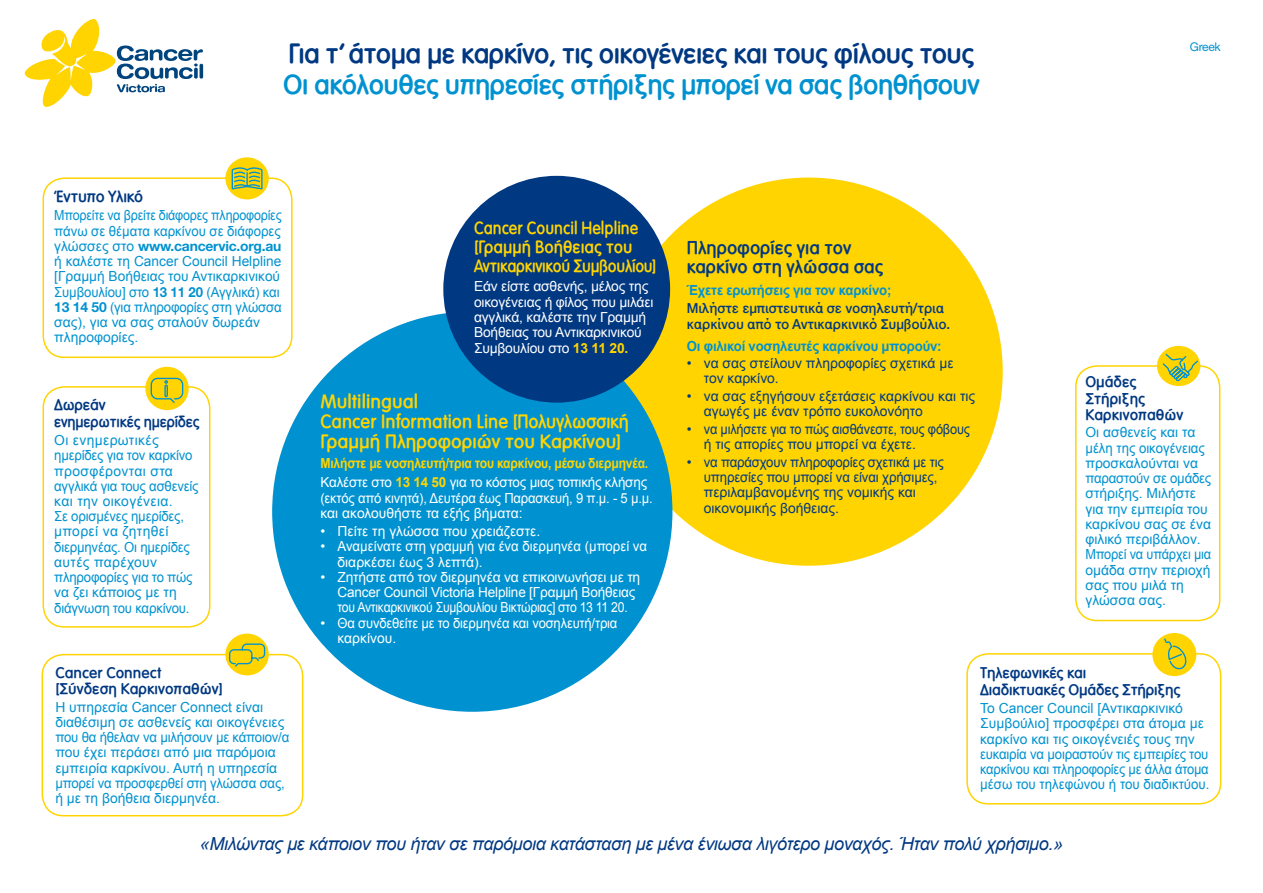
<style>
.page{position:relative;width:1263px;height:893px;background:#fff}
.page>*{position:absolute;margin:0;border:0;box-sizing:border-box;transform-origin:0 0}
.t1{font:700 27px "VEET Vogue";letter-spacing:-.02em;color:#003882}
.t2{font:700 27px "VEET Vogue";letter-spacing:-.02em;color:#0092d0}
.t3{font:700 18.75px/20.2px "VEET Vogue";color:#ffd400}
.t4{font:italic 18px "VEET Swiss";letter-spacing:-.02em;color:#003882}
.t5{font:700 18px/19.5px "VEET Vogue";color:#003882}
.t6{font:700 17.25px/18.8px "VEET Vogue";color:#ffd400;scale:.9 1}
.t7{font:700 15.75px "VEET Vogue";letter-spacing:-.015em;color:#003882}
.t8{font:700 15px/16.5px "VEET Vogue";letter-spacing:-.01em;color:#003882}
.t9{font:13.8px/15.1px "VEET Swiss";color:#0092d0}
.t10{font:13.8px/15.3px "VEET Swiss";letter-spacing:-.015em;color:#fff}
.t11{font:13.8px/15.3px "VEET Swiss";color:#003882}
.t12{font:700 13.8px/19.5px "VEET Swiss";letter-spacing:-.02em;color:#ffd400;scale:.88 1}
.t13{font:13.8px/15.1px "VEET Swiss";letter-spacing:-.015em;color:#fff;scale:.94 1}
.t14{font:500 13.8px/15.3px "VEET Swiss";letter-spacing:-.015em;color:#003882;scale:.95 1}
.t15{font:13.8px/15.1px "VEET Swiss";color:#0092d0;scale:.9 1}
.t16{font:700 13.8px "VEET Swiss";letter-spacing:-.015em;color:#0092d0;scale:.95 1}
.t17{font:700 13.8px "Helvetica Neue LT Std";letter-spacing:-.015em;color:#0092d0}
.t18{font:12px "Helvetica Neue LT Std";letter-spacing:-.025em;color:#0092d0}
.s1{font-family:"VEET Swiss";font-weight:400}
.s2{font-family:"Helvetica Neue LT Std";font-weight:700}
.s3{font-weight:700;color:#ffd400}
.s4{font-weight:400;color:#fff}
</style>
<div class="page">
<svg style="left:25px;top:19px;width:178px;height:88px"></svg>
<div style="left:614px;top:178px;width:389px;height:388px;background:#ffd400;border-radius:50%"></div>
<div style="left:272px;top:311px;width:400px;height:401px;background:#0092d0;border-radius:50%"></div>
<div style="left:443px;top:176px;width:227px;height:227px;background:#003882;border-radius:50%"></div>
<div style="left:43px;top:177px;width:250px;height:181px;border:2px solid #ffd400;border-radius:21px"></div>
<div style="left:225px;top:157px;width:44px;height:42px;background:#ffd400;border-radius:50%"></div>
<svg style="left:231px;top:167px;width:32px;height:23px"></svg>
<div style="left:42px;top:654px;width:261px;height:162px;border:2px solid #ffd400;border-radius:21px"></div>
<div style="left:225px;top:633px;width:44px;height:42px;background:#ffd400;border-radius:50%"></div>
<svg style="left:228px;top:643px;width:38px;height:25px"></svg>
<div style="left:966px;top:653px;width:255px;height:151px;border:2px solid #ffd400;border-radius:21px"></div>
<div style="left:1152px;top:633px;width:44px;height:43px;background:#ffd400;border-radius:50%"></div>
<svg style="left:1164px;top:638px;width:23px;height:32px"></svg>
<div style="left:1075px;top:365px;width:145px;height:256px;border:2px solid #ffd400;border-radius:21px"></div>
<div style="left:1157px;top:346px;width:43px;height:40px;background:#ffd400;border-radius:50%"></div>
<svg style="left:1161px;top:353px;width:38px;height:30px"></svg>
<div style="left:43px;top:386px;width:167px;height:242px;border:2px solid #ffd400;border-radius:21px"></div>
<div style="left:145px;top:367px;width:44px;height:43px;background:#ffd400;border-radius:50%"></div>
<div style="left:151px;top:378px;width:32px;height:21px;border:1px solid #0092d0;border-radius:6px"></div>
<div style="left:164px;top:385px;width:4px;height:12px;border:1px solid #0092d0"></div>
<svg style="left:164px;top:380px;width:4px;height:4px"></svg>
<h1 class="t1" style="left:288px;top:35px;width:688px">Για τ’ άτομα με καρκίνο, τις οικογένειες και τους φίλους τους</h1>
<h1 class="t2" style="left:283px;top:67px;width:698px">Οι ακόλουθες υπηρεσίες στήριξης μπορεί να σας βοηθήσουν</h1>
<p class="t7" style="left:54px;top:186px;width:90px">Έντυπο Υλικό</p>
<p class="t15" style="left:54px;top:208px;width:254px">Μπορείτε να βρείτε διάφορες πληροφορίες πάνω σε θέματα καρκίνου σε διάφορες</p>
<p class="t17" style="left:54px;top:237px;width:229px"><span class="s1">γλώσσες στο</span> www.cancervic.org.au</p>
<p class="t9" style="left:54px;top:254px;width:229px">ή καλέστε τη Cancer Council Helpline [Γραμμή Βοήθειας του Αντικαρκινικού<br>Συμβουλίου] στο <span class="s2">13 11 20</span> (Αγγλικά) και<br><span class="s2">13 14 50</span> (για πληροφορίες στη γλώσσα σας), για να σας σταλούν δωρεάν πληροφορίες.</p>
<p class="t8" style="left:54px;top:396px;width:147px">Δωρεάν<br>ενημερωτικές ημερίδες</p>
<p class="t9" style="left:54px;top:433px;width:146px">Οι ενημερωτικές ημερίδες για τον καρκίνο προσφέρονται στα αγγλικά για τους ασθενείς και την οικογένεια.<br>Σε ορισμένες ημερίδες, μπορεί να ζητηθεί διερμηνέας. Οι ημερίδες αυτές παρέχουν πληροφορίες για το πώς να ζει κάποιος με τη διάγνωση του καρκίνου.</p>
<p class="t6" style="left:474px;top:218px;width:204px">Cancer Council Helpline [Γραμμή Βοήθειας του<br>Αντικαρκινικού Συμβουλίου]</p>
<p class="t10" style="left:474px;top:279px;width:181px">Εάν είστε ασθενής, μέλος της οικογένειας ή φίλος που μιλάει αγγλικά, καλέστε την Γραμμή<br>Βοήθειας του Αντικαρκινικού<br>Συμβουλίου στο <span class="s3">13 11 20.</span></p>
<h2 class="t3" style="left:320px;top:391px;width:310px">Multilingual<br>Cancer Information Line [Πολυγλωσσική<br>Γραμμή Πληροφοριών του Καρκίνου]</h2>
<p class="t12" style="left:320px;top:454px;width:374px">Μιλήστε με νoσηλευτή/τρια του καρκίνου, μέσω διερμηνέα.<br><span class="s4">Καλέστε στο</span> 13 14 50 <span class="s4">για το κόστος μιας τοπικής κλήσης</span></p>
<p class="t13" style="left:320px;top:490px;width:355px">(εκτός από κινητά), Δευτέρα έως Παρασκευή, 9 π.μ. - 5 μ.μ. και ακολουθήστε τα εξής βήματα:</p>
<p class="t10" style="left:320px;top:524px;width:221px">• Πείτε τη γλώσσα που χρειάζεστε.</p>
<p class="t10" style="left:337px;top:539px;width:311px;text-indent:-17px">• Αναμείνατε στη γραμμή για ένα διερμηνέα (μπορεί να διαρκέσει έως 3 λεπτά).</p>
<p class="t10" style="left:337px;top:570px;width:304px;text-indent:-17px">• Ζητήστε από τον διερμηνέα να επικοινωνήσει με τη<br>Cancer Council Victoria Helpline [Γραμμή Βοήθειας του Αντικαρκινικού Συμβουλίου Βικτώριας] στο 13 11 20.</p>
<p class="t10" style="left:337px;top:615px;width:281px;text-indent:-17px">• Θα συνδεθείτε με το διερμηνέα και νοσηλευτή/τρια καρκίνου.</p>
<h3 class="t5" style="left:687px;top:237px;width:198px">Πληροφορίες για τον καρκίνο στη γλώσσα σας</h3>
<p class="t16" style="left:687px;top:281px;width:217px">Έχετε ερωτήσεις για τον καρκίνο;</p>
<p class="t14" style="left:687px;top:301px;width:279px">Μιλήστε εμπιστευτικά σε νοσηλευτή/τρια καρκίνου από το Αντικαρκινικό Συμβούλιο.</p>
<p class="t16" style="left:687px;top:337px;width:270px">Οι φιλικοί νοσηλευτές καρκίνου μπορούν:</p>
<p class="t11" style="left:704px;top:356px;width:251px;text-indent:-17px">• να σας στείλουν πληροφορίες σχετικά με τον καρκίνο.</p>
<p class="t11" style="left:704px;top:389px;width:273px;text-indent:-17px">• να σας εξηγήσουν εξετάσεις καρκίνου και τις αγωγές με έναν τρόπο ευκολονόητο</p>
<p class="t11" style="left:704px;top:421px;width:268px;text-indent:-17px">• να μιλήσετε για το πώς αισθάνεστε, τους φόβους ή τις απορίες που μπορεί να έχετε.</p>
<p class="t11" style="left:704px;top:454px;width:241px;text-indent:-17px">• να παράσχουν πληροφορίες σχετικά με τις υπηρεσίες που μπορεί να είναι χρήσιμες, περιλαμβανομένης της νομικής και οικονομικής βοήθειας.</p>
<p class="t18" style="left:1190px;top:40px;width:32px">Greek</p>
<p class="t8" style="left:1085px;top:373px;width:99px">Ομάδες<br>Στήριξης<br>Καρκινοπαθών</p>
<p class="t9" style="left:1085px;top:425px;width:127px">Οι ασθενείς και τα μέλη της οικογένειας προσκαλούνται να παραστούν σε ομάδες στήριξης. Μιλήστε για την εμπειρία του καρκίνου σας σε ένα φιλικό περιβάλλον.<br>Μπορεί να υπάρχει μια ομάδα στην περιοχή σας που μιλά τη γλώσσα σας.</p>
<p class="t8" style="left:55px;top:664px;width:169px">Cancer Connect [Σύνδεση Καρκινοπαθών]</p>
<p class="t9" style="left:55px;top:699px;width:236px">Η υπηρεσία Cancer Connect είναι διαθέσιμη σε ασθενείς και οικογένειες που θα ήθελαν να μιλήσουν με κάποιον/α που έχει περάσει από μια παρόμοια εμπειρία καρκίνου. Αυτή η υπηρεσία μπορεί να προσφερθεί στη γλώσσα σας, ή με τη βοήθεια διερμηνέα.</p>
<p class="t8" style="left:980px;top:664px;width:202px">Τηλεφωνικές και<br>Διαδικτυακές Ομάδες Στήριξης</p>
<p class="t9" style="left:980px;top:701px;width:231px">Το Cancer Council [Αντικαρκινικό Συμβούλιο] προσφέρει στα άτομα με καρκίνο και τις οικογένειές τους την ευκαιρία να μοιραστούν τις εμπειρίες του καρκίνου και πληροφορίες με άλλα άτομα μέσω του τηλεφώνου ή του διαδικτύου.</p>
<h3 class="t4" style="left:200px;top:832px;width:865px">«Μιλώντας με κάποιον που ήταν σε παρόμοια κατάσταση με μένα ένιωσα λιγότερο μοναχός. Ήταν πολύ χρήσιμο.»</h3>
</div>
